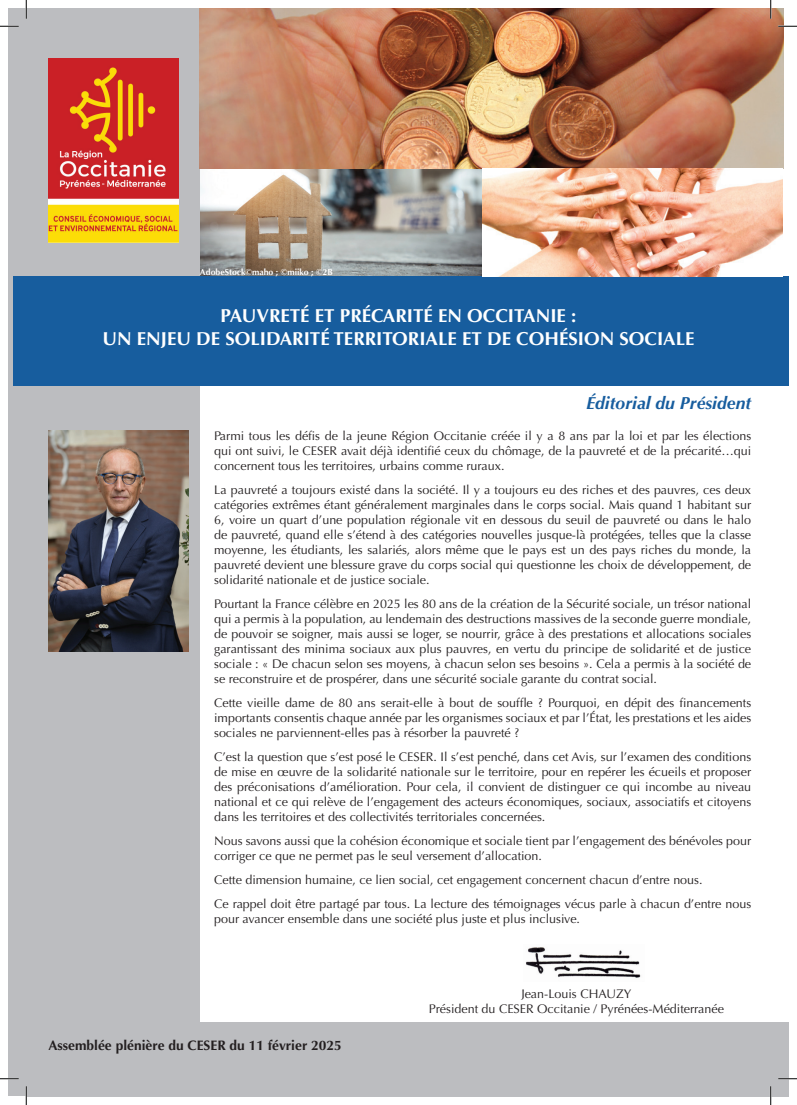
<style>
.page{position:relative;width:797px;height:1105px;background:#fff}
.page>*{position:absolute;margin:0;border:0;box-sizing:border-box;transform-origin:0 0}
.t1{font:700 18.75px/22.5px "Optima";color:#fff;text-align:center}
.t2{font:italic 700 17.5px "Optima";color:#175d9e}
.t3{font:700 13.75px "Optima";color:#231f20}
.t4{font:12.5px/15px "Optima";color:#231f20;text-align:justify}
.t5{font:700 8.75px "Optima";color:#fff}
</style>
<div class="page">
<img style="left:200px;top:9px;width:583px;height:267px">
<div style="left:9px;top:9px;width:191px;height:1087px;background:#bcbdc0"></div>
<div style="left:27px;top:1022px;width:761px;height:74px;background:#bcbdc0"></div>
<img style="left:526px;top:947px;width:115px;height:31px">
<div style="left:13px;top:276px;width:775px;height:110px;background:#175d9e"></div>
<img style="left:48px;top:59px;width:130px;height:183px">
<img style="left:48px;top:430px;width:141px;height:222px">
<svg style="left:482px;top:168px;width:300px;height:108px"></svg>
<svg style="left:0;top:25px;width:19px;height:2px"></svg>
<svg style="left:778px;top:25px;width:19px;height:2px"></svg>
<svg style="left:0;top:1078px;width:19px;height:1px"></svg>
<svg style="left:778px;top:1078px;width:19px;height:1px"></svg>
<svg style="left:25px;top:0;width:2px;height:19px"></svg>
<svg style="left:25px;top:1086px;width:2px;height:19px"></svg>
<svg style="left:770px;top:0;width:1px;height:19px"></svg>
<svg style="left:770px;top:1086px;width:1px;height:19px"></svg>
<p class="t5" style="left:200px;top:267px;width:134px">AdobeStock©maho ; ©miiko ; ©2B</p>
<h1 class="t1" style="left:102px;top:305px;width:593px">PAUVRETÉ ET PRÉCARITÉ EN OCCITANIE :<br>UN ENJEU DE SOLIDARITÉ TERRITORIALE ET DE COHÉSION SOCIALE</h1>
<h2 class="t2" style="left:586px;top:393px;width:167px">Éditorial du Président</h2>
<p class="t4" style="left:214px;top:428px;width:538px">Parmi tous les défis de la jeune Région Occitanie créée il y a 8 ans par la loi et par les élections qui ont suivi, le CESER avait déjà identifié ceux du chômage, de la pauvreté et de la précarité…qui concernent tous les territoires, urbains comme ruraux.</p>
<p class="t4" style="left:214px;top:482px;width:538px">La pauvreté a toujours existé dans la société. Il y a toujours eu des riches et des pauvres, ces deux catégories extrêmes étant généralement marginales dans le corps social. Mais quand 1 habitant sur 6, voire un quart d’une population régionale vit en dessous du seuil de pauvreté ou dans le halo de pauvreté, quand elle s’étend à des catégories nouvelles jusque-là protégées, telles que la classe moyenne, les étudiants, les salariés, alors même que le pays est un des pays riches du monde, la pauvreté devient une blessure grave du corps social qui questionne les choix de développement, de solidarité nationale et de justice sociale.</p>
<p class="t4" style="left:214px;top:596px;width:538px">Pourtant la France célèbre en 2025 les 80 ans de la création de la Sécurité sociale, un trésor national qui a permis à la population, au lendemain des destructions massives de la seconde guerre mondiale, de pouvoir se soigner, mais aussi se loger, se nourrir, grâce à des prestations et allocations sociales garantissant des minima sociaux aux plus pauvres, en vertu du principe de solidarité et de justice sociale : « De chacun selon ses moyens, à chacun selon ses besoins ». Cela a permis à la société de se reconstruire et de prospérer, dans une sécurité sociale garante du contrat social.</p>
<p class="t4" style="left:214px;top:695px;width:538px">Cette vieille dame de 80 ans serait-elle à bout de souffle ? Pourquoi, en dépit des financements importants consentis chaque année par les organismes sociaux et par l’État, les prestations et les aides sociales ne parviennent-elles pas à résorber la pauvreté ?</p>
<p class="t4" style="left:214px;top:749px;width:538px">C’est la question que s’est posé le CESER. Il s’est penché, dans cet Avis, sur l’examen des conditions de mise en œuvre de la solidarité nationale sur le territoire, pour en repérer les écueils et proposer des préconisations d’amélioration. Pour cela, il convient de distinguer ce qui incombe au niveau national et ce qui relève de l’engagement des acteurs économiques, sociaux, associatifs et citoyens dans les territoires et des collectivités territoriales concernées.</p>
<p class="t4" style="left:214px;top:833px;width:538px">Nous savons aussi que la cohésion économique et sociale tient par l’engagement des bénévoles pour corriger ce que ne permet pas le seul versement d’allocation.</p>
<p class="t4" style="left:214px;top:867px;width:538px;line-height:24px">Cette dimension humaine, ce lien social, cet engagement concernent chacun d’entre nous.<br>Ce rappel doit être partagé par tous. La lecture des témoignages vécus parle à chacun d’entre nous</p>
<p class="t4" style="left:214px;top:911px;width:367px">pour avancer ensemble dans une société plus juste et plus inclusive.</p>
<p class="t3" style="left:48px;top:1037px;width:295px">Assemblée plénière du CESER du 11 février 2025</p>
<p class="t4" style="left:429px;top:986px;width:297px;text-align:center">Jean-Louis CHAUZY<br>Président du CESER Occitanie / Pyrénées-Méditerranée</p>
</div>
